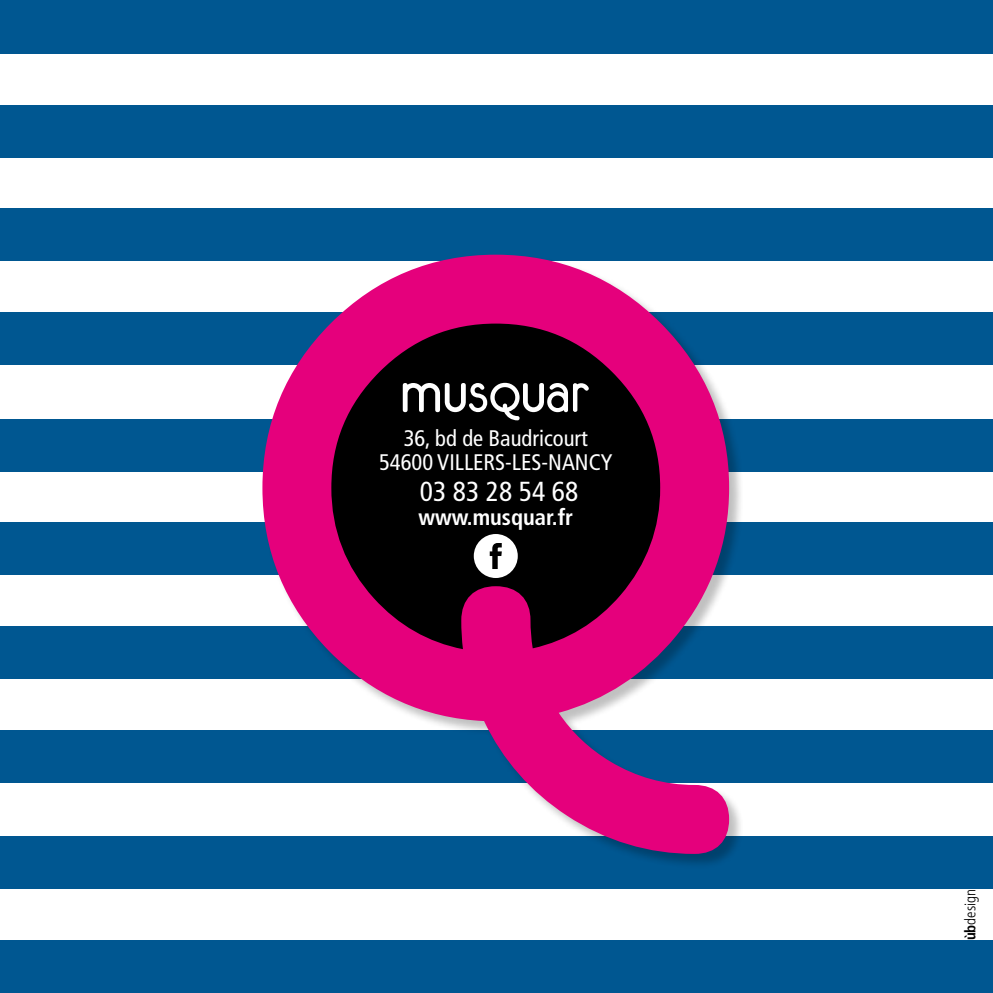
<style>
.page{position:relative;width:993px;height:993px;background:#fff}
.page>*{position:absolute;margin:0;border:0;box-sizing:border-box;transform-origin:0 0}
.t1{font:condensed 27.5px "Frutiger";color:#fff}
.t2{font:condensed 22.5px/23.8px "Frutiger";color:#fff;text-align:center}
.t3{font:700 condensed 22.5px "Frutiger";color:#fff}
.t4{font:300 condensed 15px "Frutiger";color:#000}
.s1{font-weight:700}
</style>
<div class="page">
<div style="left:0;top:0;width:992px;height:54px;background:#005791"></div>
<div style="left:0;top:105px;width:992px;height:52px;background:#005791"></div>
<div style="left:0;top:208px;width:992px;height:53px;background:#005791"></div>
<div style="left:0;top:312px;width:992px;height:53px;background:#005791"></div>
<div style="left:0;top:419px;width:992px;height:52px;background:#005791"></div>
<div style="left:0;top:522px;width:992px;height:52px;background:#005791"></div>
<div style="left:0;top:626px;width:992px;height:53px;background:#005791"></div>
<div style="left:0;top:729px;width:992px;height:53px;background:#005791"></div>
<div style="left:0;top:835px;width:992px;height:53px;background:#005791"></div>
<div style="left:0;top:939px;width:992px;height:53px;background:#005791"></div>
<div style="left:262px;top:254px;width:481px;height:614px;background:#000;opacity:.25"></div>
<svg style="left:262px;top:254px;width:466px;height:599px"></svg>
<svg style="left:402px;top:382px;width:186px;height:38px"></svg>
<div style="left:473px;top:534px;width:44px;height:43px;background:#fff;border-radius:50%"></div>
<svg style="left:489px;top:543px;width:12px;height:26px"></svg>
<p class="t2" style="left:379px;top:427px;width:235px">36, bd de Baudricourt<br>54600 VILLERS-LES-NANCY</p>
<p class="t1" style="left:419px;top:475px;width:160px">03 83 28 54 68</p>
<p class="t3" style="left:418px;top:503px;width:156px">www.musquar.fr</p>
<p class="t4" style="left:961px;top:940px;width:53px;rotate:-90deg"><span class="s1">ùb</span>design</p>
</div>
